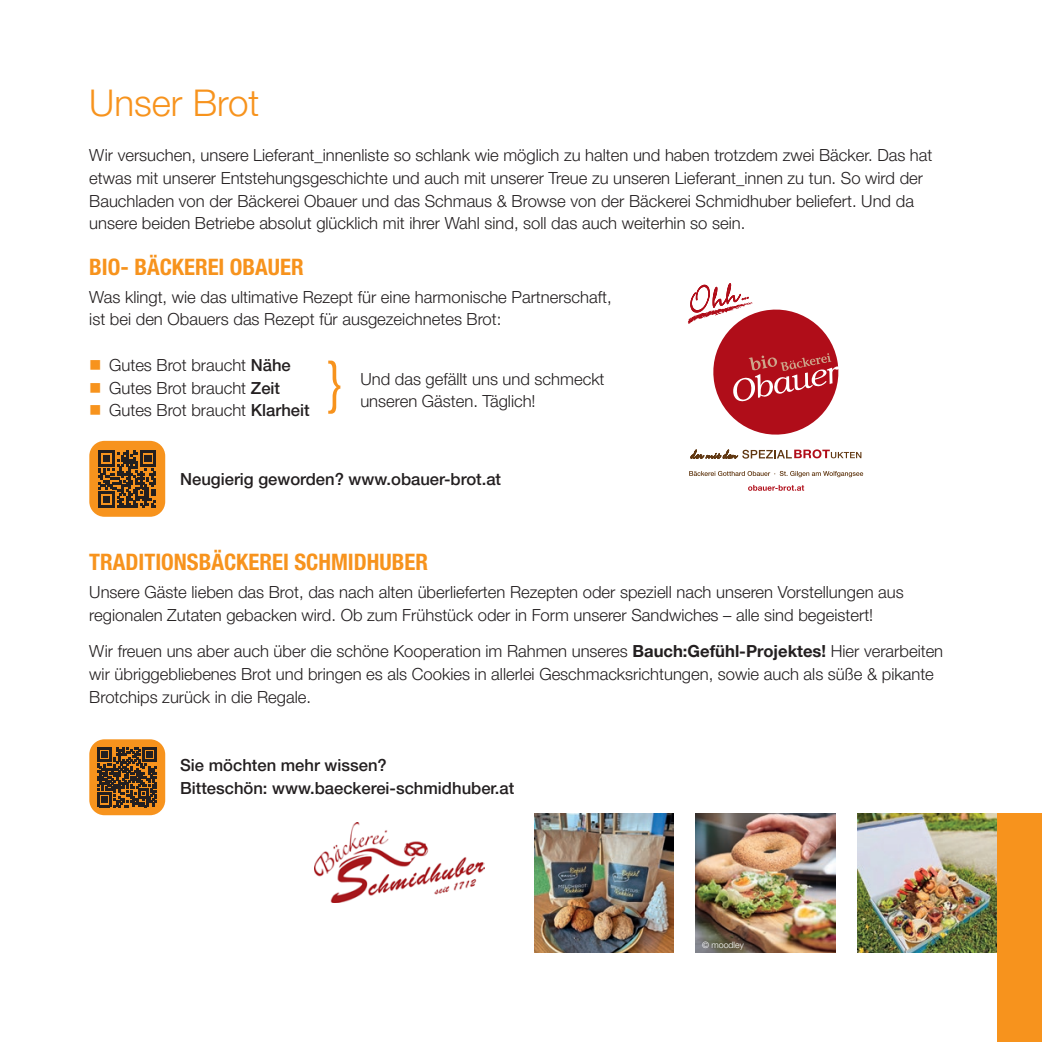
<style>
.page{position:relative;width:1042px;height:1042px;background:#fff}
.page>*{position:absolute;margin:0;border:0;box-sizing:border-box;transform-origin:0 0}
.Slogans{font:300 57.75px "Helvetica Neue LT Pro";color:#f7931d}
.Slogans-2{font:300 36.75px "Helvetica Neue LT Pro";color:#f7931d}
.Produktheader{font:700 condensed 22.75px "Helvetica Neue LT Pro";color:#f7931d}
.text{font:300 16.62px/22.8px "Helvetica Neue LT Pro";color:#231f20}
.text-2{font:500 16.62px "Helvetica Neue LT Pro";color:#231f20}
.Slogans-3{font:300 8.75px "Helvetica Neue LT Pro";color:#fff}
.s1{color:#f7931d}
.s2{font-weight:500}
.s3{font-weight:700}
</style>
<div class="page">
<img style="left:534px;top:813px;width:140px;height:139px">
<img style="left:696px;top:813px;width:139px;height:139px">
<img style="left:858px;top:813px;width:139px;height:139px">
<div style="left:89px;top:441px;width:76px;height:76px;background:#f7931d;border-radius:15px"></div>
<svg style="left:98px;top:450px;width:58px;height:57px"></svg>
<div style="left:89px;top:739px;width:76px;height:76px;background:#f7931d;border-radius:15px"></div>
<svg style="left:97px;top:747px;width:60px;height:60px"></svg>
<svg style="left:687px;top:283px;width:152px;height:152px"></svg>
<svg style="left:748px;top:485px;width:56px;height:6px"></svg>
<svg style="left:689px;top:471px;width:174px;height:6px"></svg>
<svg style="left:690px;top:449px;width:171px;height:10px"></svg>
<img style="left:314px;top:823px;width:170px;height:79px">
<div style="left:997px;top:813px;width:45px;height:229px;background:#f7931d"></div>
<p class="Slogans-2" style="left:89px;top:80px;width:172px">Unser Brot</p>
<p class="text" style="left:89px;top:143px;width:844px">Wir versuchen, unsere Lieferant_innenliste so schlank wie möglich zu halten und haben trotzdem zwei Bäcker. Das hat etwas mit unserer Entstehungsgeschichte und auch mit unserer Treue zu unseren Lieferant_innen zu tun. So wird der Bauchladen von der Bäckerei Obauer und das Schmaus &amp; Browse von der Bäckerei Schmidhuber beliefert. Und da unsere beiden Betriebe absolut glücklich mit ihrer Wahl sind, soll das auch weiterhin so sein.</p>
<p class="Produktheader" style="left:89px;top:253px;width:216px">BIO- BÄCKEREI OBAUER</p>
<p class="text" style="left:89px;top:285px;width:524px">Was klingt, wie das ultimative Rezept für eine harmonische Partnerschaft,</p>
<p class="text" style="left:89px;top:308px;width:414px">ist bei den Obauers das Rezept für ausgezeichnetes Brot:</p>
<p class="text" style="left:89px;top:353px;width:203px"><span class="s1">■</span> Gutes Brot braucht <span class="s2">Nähe</span></p>
<p class="text" style="left:89px;top:376px;width:192px"><span class="s1">■</span> Gutes Brot braucht <span class="s2">Zeit</span></p>
<p class="text" style="left:89px;top:399px;width:222px"><span class="s1">■</span> Gutes Brot braucht <span class="s2">Klarheit</span></p>
<p class="Slogans" style="left:326px;top:347px;width:21px">}</p>
<p class="text" style="left:360px;top:367px;width:246px">Und das gefällt uns und schmeckt unseren Gästen. Täglich!</p>
<p class="text-2" style="left:180px;top:469px;width:322px">Neugierig geworden? www.obauer-brot.at</p>
<p class="Produktheader" style="left:89px;top:548px;width:340px">TRADITIONSBÄCKEREI SCHMIDHUBER</p>
<p class="text" style="left:89px;top:580px;width:816px">Unsere Gäste lieben das Brot, das nach alten überlieferten Rezepten oder speziell nach unseren Vorstellungen aus</p>
<p class="text" style="left:89px;top:603px;width:785px">regionalen Zutaten gebacken wird. Ob zum Frühstück oder in Form unserer Sandwiches – alle sind begeistert!</p>
<p class="text" style="left:89px;top:640px;width:855px">Wir freuen uns aber auch über die schöne Kooperation im Rahmen unseres <span class="s3">Bauch:Gefühl-Projektes!</span> Hier verarbeiten wir übriggebliebenes Brot und bringen es als Cookies in allerlei Geschmacksrichtungen, sowie auch als süße &amp; pikante<br>Brotchips zurück in die Regale.</p>
<p class="text-2" style="left:180px;top:755px;width:208px">Sie möchten mehr wissen?</p>
<p class="text-2" style="left:180px;top:778px;width:336px">Bitteschön: www.baeckerei-schmidhuber.at</p>
<p class="Slogans-3" style="left:702px;top:939px;width:43px">© moodley</p>
</div>
